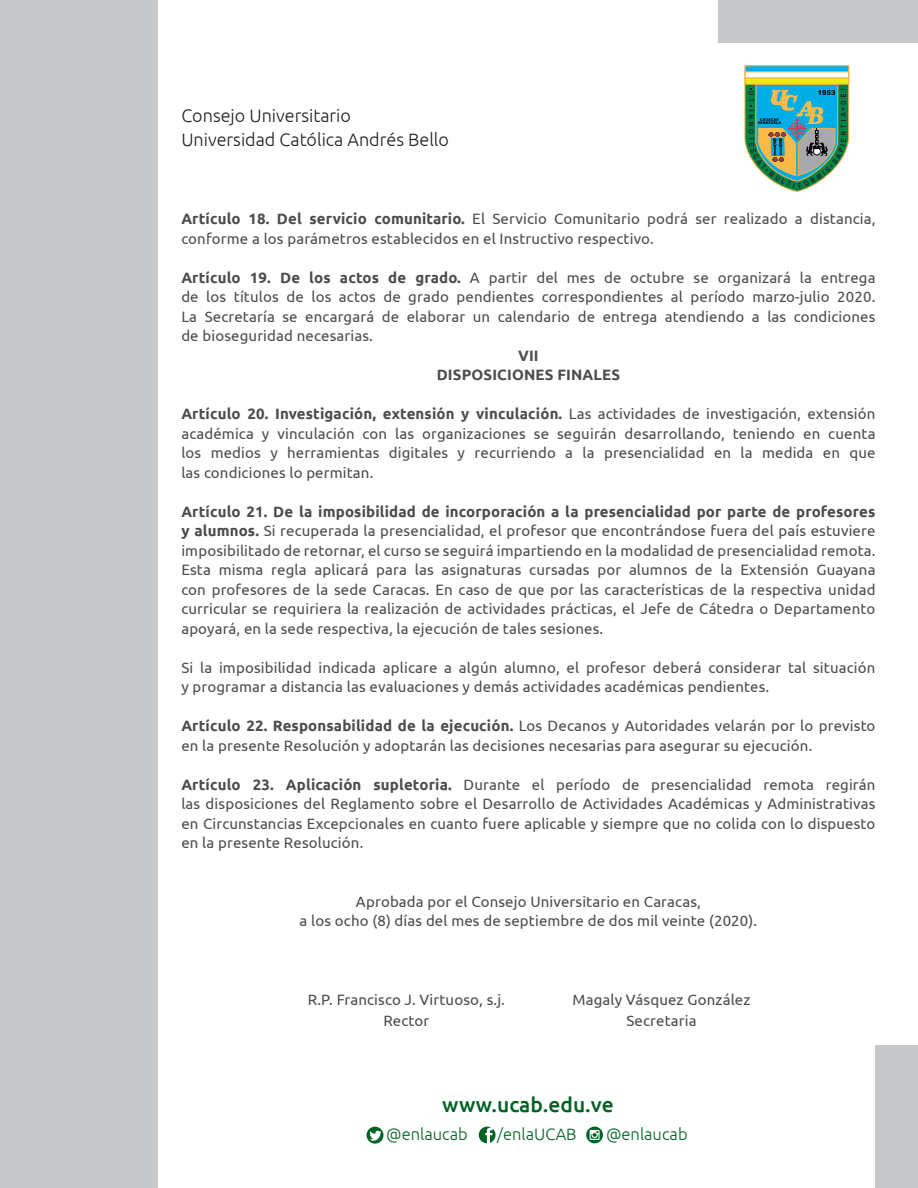
<style>
.page{position:relative;width:918px;height:1188px;background:#fff}
.page>*{position:absolute;margin:0;border:0;box-sizing:border-box;transform-origin:0 0}
.t1{font:500 21px "Ubuntu";color:#006224}
.t2{font:300 18px/24px "Ubuntu";color:#231f20}
.t3{font:300 16.5px "Ubuntu";color:#006224}
.t4{font:15px/19.5px "Ubuntu";letter-spacing:.01em;color:#4b4c4d;text-align:justify}
.t5{font:700 15px/19.5px "Ubuntu";letter-spacing:.01em;color:#4b4c4d;text-align:center}
.s1{font-weight:700}
</style>
<div class="page">
<div style="left:0;top:0;width:157px;height:1188px;background:#c7c8ca"></div>
<div style="left:718px;top:0;width:200px;height:43px;background:#c7c8ca"></div>
<div style="left:875px;top:1046px;width:43px;height:142px;background:#c7c8ca"></div>
<svg style="left:586px;top:1127px;width:17px;height:16px"></svg>
<svg style="left:479px;top:1127px;width:17px;height:16px"></svg>
<svg style="left:367px;top:1127px;width:16px;height:17px"></svg>
<svg style="left:744px;top:65px;width:106px;height:127px;background:#69a99c"></svg>
<div style="left:745px;top:71px;width:104px;height:8px;background:#fff;border:1px solid #fbb03f"></div>
<div style="left:745px;top:78px;width:104px;height:7px;background:#eee90f;border:1px solid #fbb03f"></div>
<p class="t2" style="left:181px;top:104px;width:269px">Consejo Universitario<br>Universidad Católica Andrés Bello</p>
<p class="t4" style="left:181px;top:208px;width:696px"><span class="s1">Artículo 18. Del servicio comunitario.</span> El Servicio Comunitario podrá ser realizado a distancia, conforme a los parámetros establecidos en el Instructivo respectivo.</p>
<p class="t4" style="left:181px;top:267px;width:696px"><span class="s1">Artículo 19. De los actos de grado.</span> A partir del mes de octubre se organizará la entrega de los títulos de los actos de grado pendientes correspondientes al período marzo-julio 2020.<br>La Secretaría se encargará de elaborar un calendario de entrega atendiendo a las condiciones de bioseguridad necesarias.</p>
<p class="t5" style="left:437px;top:345px;width:185px">VII<br>DISPOSICIONES FINALES</p>
<p class="t4" style="left:181px;top:403px;width:696px"><span class="s1">Artículo 20. Investigación, extensión y vinculación.</span> Las actividades de investigación, extensión académica y vinculación con las organizaciones se seguirán desarrollando, teniendo en cuenta los medios y herramientas digitales y recurriendo a la presencialidad en la medida en que las condiciones lo permitan.</p>
<p class="t4" style="left:181px;top:501px;width:696px"><span class="s1">Artículo 21. De la imposibilidad de incorporación a la presencialidad por parte de profesores y alumnos.</span> Si recuperada la presencialidad, el profesor que encontrándose fuera del país estuviere imposibilitado de retornar, el curso se seguirá impartiendo en la modalidad de presencialidad remota.<br>Esta misma regla aplicará para las asignaturas cursadas por alumnos de la Extensión Guayana con profesores de la sede Caracas. En caso de que por las características de la respectiva unidad curricular se requiriera la realización de actividades prácticas, el Jefe de Cátedra o Departamento apoyará, en la sede respectiva, la ejecución de tales sesiones.</p>
<p class="t4" style="left:181px;top:657px;width:696px">Si la imposibilidad indicada aplicare a algún alumno, el profesor deberá considerar tal situación y programar a distancia las evaluaciones y demás actividades académicas pendientes.</p>
<p class="t4" style="left:181px;top:715px;width:696px"><span class="s1">Artículo 22. Responsabilidad de la ejecución.</span> Los Decanos y Autoridades velarán por lo previsto en la presente Resolución y adoptarán las decisiones necesarias para asegurar su ejecución.</p>
<p class="t4" style="left:181px;top:774px;width:696px"><span class="s1">Artículo 23. Aplicación supletoria.</span> Durante el período de presencialidad remota regirán las disposiciones del Reglamento sobre el Desarrollo de Actividades Académicas y Administrativas en Circunstancias Excepcionales en cuanto fuere aplicable y siempre que no colida con lo dispuesto en la presente Resolución.</p>
<p class="t4" style="left:300px;top:891px;width:459px;text-align:center">Aprobada por el Consejo Universitario en Caracas,<br>a los ocho (8) días del mes de septiembre de dos mil veinte (2020).</p>
<p class="t4" style="left:308px;top:989px;width:199px;line-height:21px;text-align:center">R.P. Francisco J. Virtuoso, s.j.<br>Rector</p>
<p class="t4" style="left:572px;top:989px;width:180px;line-height:21px;text-align:center">Magaly Vásquez González<br>Secretaria</p>
<h1 class="t1" style="left:442px;top:1091px;width:173px">www.ucab.edu.ve</h1>
<p class="t3" style="left:386px;top:1124px;width:83px">@enlaucab</p>
<p class="t3" style="left:497px;top:1124px;width:81px">/enlaUCAB</p>
<p class="t3" style="left:606px;top:1124px;width:83px">@enlaucab</p>
</div>
